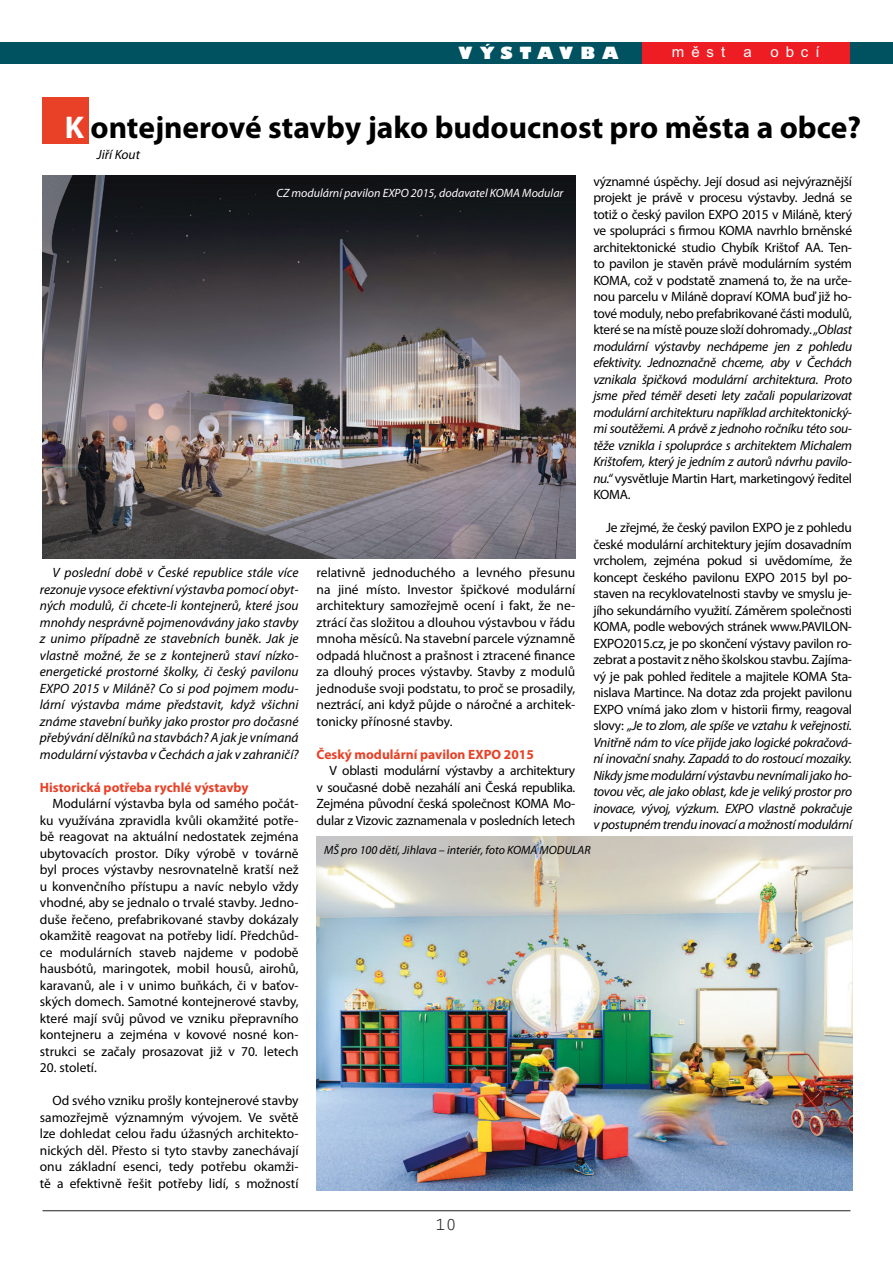
<style>
.page{position:relative;width:893px;height:1263px;background:#fff}
.page>*{position:absolute;margin:0;border:0;box-sizing:border-box;transform-origin:0 0}
.t1{font:700 31.5px "Myriad Pro";color:#000}
.t2{font:18px "Courier";color:#231f20}
.t3{font:800 16.5px "Gill Sans";letter-spacing:.425em;color:#fff}
.t4{font:15px "Arial";letter-spacing:.46em;color:#fff}
.t5{font:13.5px/16.5px "Myriad Pro";letter-spacing:-.01em;color:#000;text-align:justify}
.t6{font:italic 13.5px/16.5px "Myriad Pro";color:#000;text-align:justify}
.t7{font:700 13.5px "Myriad Pro";color:#e84127}
.t8{font:italic 12px "Myriad Pro";color:#fff}
.t9{font:italic 12px "Myriad Pro";color:#000}
.s1{color:#fff}
.s2{font-style:italic}
</style>
<div class="page">
<hr style="left:42px;top:1210px;width:808px;height:1px;background:#231f20">
<div style="left:0;top:43px;width:893px;height:21px;background:#005261"></div>
<div style="left:642px;top:43px;width:208px;height:21px;background:#ee1d23"></div>
<div style="left:42px;top:97px;width:47px;height:47px;background:#e84127"></div>
<img style="left:42px;top:176px;width:533px;height:383px">
<img style="left:317px;top:836px;width:535px;height:355px">
<p class="t3" style="left:458px;top:43px;width:161px">VÝSTAVBA</p>
<p class="t4" style="left:672px;top:41px;width:149px">měst a obcí</p>
<h1 class="t1" style="left:65px;top:107px;width:798px"><span class="s1">K</span> ontejnerové stavby jako budoucnost pro města a obce?</h1>
<p class="t6" style="left:97px;top:146px;width:45px">Jiří Kout</p>
<p class="t8" style="left:276px;top:185px;width:288px">CZ modulární pavilon EXPO 2015, dodavatel KOMA Modular</p>
<p class="t5" style="left:593px;top:173px;width:260px">významné úspěchy. Její dosud asi nejvýraznější projekt je právě v procesu výstavby. Jedná se totiž o český pavilon EXPO 2015 v Miláně, který ve spolupráci s firmou KOMA navrhlo brněnské architektonické studio Chybík Krištof AA. Ten&shy;to pavilon je stavěn právě modulárním systém KOMA, což v podstatě znamená to, že na urče&shy;nou parcelu v Miláně dopraví KOMA buď již ho&shy;tové moduly, nebo prefabrikované části modulů, které se na místě pouze složí dohromady. <span class="s2">„Oblast modulární výstavby nechápeme jen z pohledu efektivity. Jednoznačně chceme, aby v Čechách vznikala špičková modulární architektura. Proto jsme před téměř deseti lety začali popularizovat modulární architekturu například architektonický&shy;mi soutěžemi. A právě z jednoho ročníku této sou&shy;těže vznikla i spolupráce s architektem Michalem Krištofem, který je jedním z autorů návrhu pavilo&shy;nu.“</span> vysvětluje Martin Hart, marketingový ředitel KOMA.</p>
<p class="t5" style="left:593px;top:519px;width:260px;text-indent:13px">Je zřejmé, že český pavilon EXPO je z pohledu české modulární architektury jejím dosavadním vrcholem, zejména pokud si uvědomíme, že koncept českého pavilonu EXPO 2015 byl po&shy;staven na recyklovatelnosti stavby ve smyslu je&shy;jího sekundárního využití. Záměrem společnosti KOMA, podle webových stránek www.PAVILON-EXPO2015.cz, je po skončení výstavy pavilon ro&shy;zebrat a postavit z něho školskou stavbu. Zajíma&shy;vý je pak pohled ředitele a majitele KOMA Sta&shy;nislava Martince. Na dotaz zda projekt pavilonu EXPO vnímá jako zlom v historii firmy, reagoval slovy: <span class="s2">„Je to zlom, ale spíše ve vztahu k veřejnosti.<br>Vnitřně nám to více přijde jako logické pokračová&shy;ní inovační snahy. Zapadá to do rostoucí mozaiky.<br>Nikdy jsme modulární výstavbu nevnímali jako ho&shy;tovou věc, ale jako oblast, kde je veliký prostor pro inovace, vývoj, výzkum. EXPO vlastně pokračuje v postupném trendu inovací a možností modulární</span></p>
<p class="t6" style="left:40px;top:564px;width:260px;text-indent:13px">V poslední době v České republice stále více rezonuje vysoce efektivní výstavba pomocí obyt&shy;ných modulů, či chcete-li kontejnerů, které jsou mnohdy nesprávně pojmenovávány jako stavby z unimo případně ze stavebních buněk. Jak je vlastně možné, že se z kontejnerů staví nízko&shy;energetické prostorné školky, či český pavilonu EXPO 2015 v Miláně? Co si pod pojmem modu&shy;lární výstavba máme představit, když všichni známe stavební buňky jako prostor pro dočasné přebývání dělníků na stavbách? A jak je vnímaná modulární výstavba v Čechách a jak v zahraničí?</p>
<p class="t7" style="left:40px;top:778px;width:210px">Historická potřeba rychlé výstavby</p>
<p class="t5" style="left:40px;top:795px;width:260px;text-indent:13px">Modulární výstavba byla od samého počát&shy;ku využívána zpravidla kvůli okamžité potře&shy;bě reagovat na aktuální nedostatek zejména ubytovacích prostor. Díky výrobě v továrně byl proces výstavby nesrovnatelně kratší než u konvenčního přístupu a navíc nebylo vždy vhodné, aby se jednalo o trvalé stavby. Jedno&shy;duše řečeno, prefabrikované stavby dokázaly okamžitě reagovat na potřeby lidí. Předchůd&shy;ce modulárních staveb najdeme v podobě hausbótů, maringotek, mobil housů, airohů, karavanů, ale i v unimo buňkách, či v baťov&shy;ských domech. Samotné kontejnerové stavby, které mají svůj původ ve vzniku přepravního kontejneru a zejména v kovové nosné kon&shy;strukci se začaly prosazovat již v 70. letech</p>
<p class="t5" style="left:40px;top:1059px;width:59px">20. století.</p>
<p class="t5" style="left:40px;top:1092px;width:260px;text-indent:13px">Od svého vzniku prošly kontejnerové stavby samozřejmě významným vývojem. Ve světě lze dohledat celou řadu úžasných architekto&shy;nických děl. Přesto si tyto stavby zanechávají onu základní esenci, tedy potřebu okamži&shy;tě a efektivně řešit potřeby lidí, s možností</p>
<p class="t5" style="left:317px;top:564px;width:260px">relativně jednoduchého a levného přesunu na jiné místo. Investor špičkové modulární architektury samozřejmě ocení i fakt, že ne&shy;ztrácí čas složitou a dlouhou výstavbou v řádu mnoha měsíců. Na stavební parcele významně odpadá hlučnost a prašnost i ztracené finance za dlouhý proces výstavby. Stavby z modulů jednoduše svoji podstatu, to proč se prosadily, neztrácí, ani když půjde o náročné a architek&shy;tonicky přínosné stavby.</p>
<p class="t7" style="left:317px;top:745px;width:219px">Český modulární pavilon EXPO 2015</p>
<p class="t5" style="left:317px;top:762px;width:260px;text-indent:13px">V oblasti modulární výstavby a architektury v současné době nezahálí ani Česká republika.<br>Zejména původní česká společnost KOMA Mo&shy;dular z Vizovic zaznamenala v posledních letech</p>
<p class="t9" style="left:324px;top:843px;width:268px">MŠ pro 100 dětí, Jihlava – interiér, foto KOMA MODULAR</p>
<h2 class="t2" style="left:435px;top:1215px;width:23px">10</h2>
</div>
